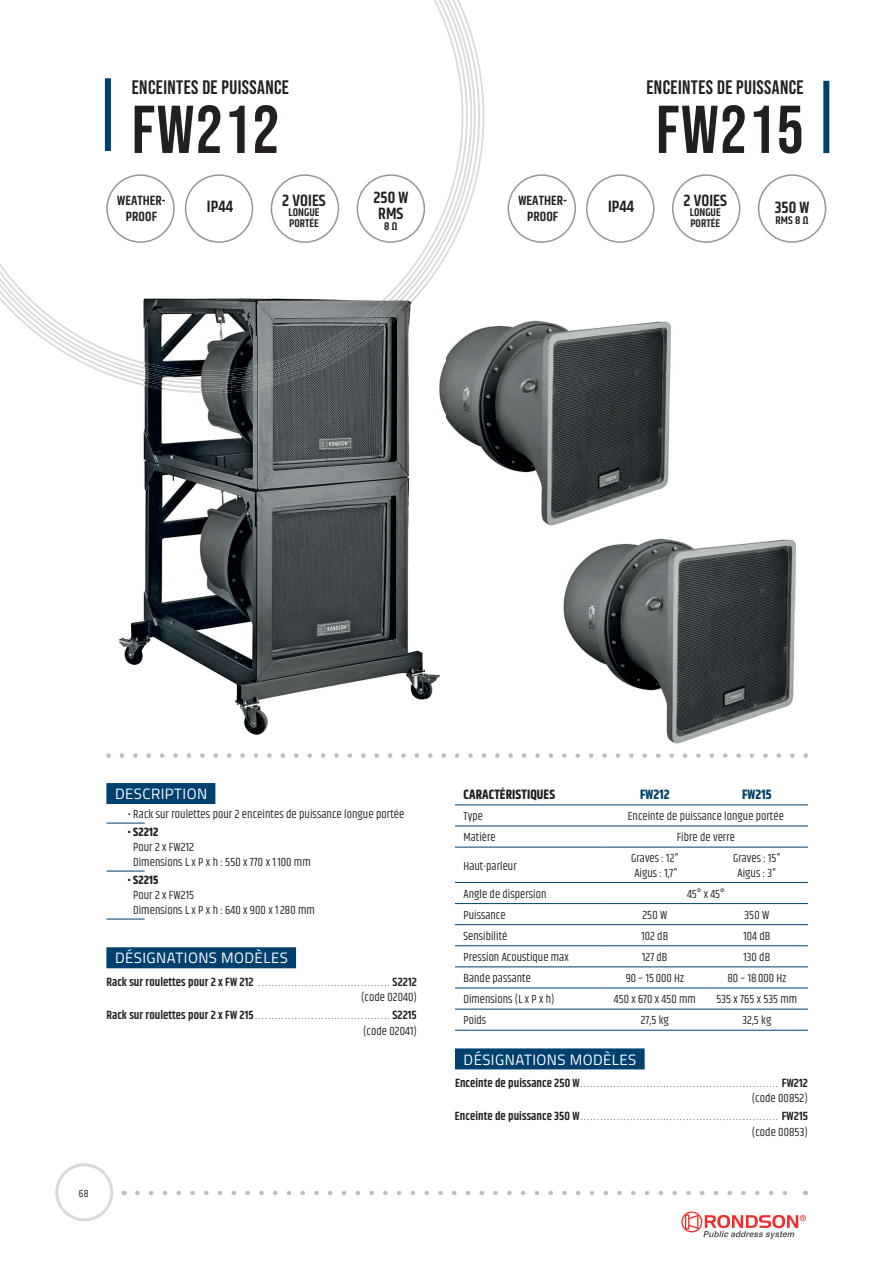
<style>
.page{position:relative;width:893px;height:1263px;background:#fff}
.page>*{position:absolute;margin:0;border:0;box-sizing:border-box;transform-origin:0 0}
.t1{font:67.5px "Bebas Neue";letter-spacing:.02em;color:#231f20}
.t2{font:19.5px "Bebas Neue";letter-spacing:.02em;color:#231f20}
.t3{font:600 16.5px/16.5px "Khand";letter-spacing:.005em;color:#231f20}
.t4{font:15px "Titillium Web";letter-spacing:.03em;color:#fff}
.t5{font:600 13.5px/16.5px "Khand";letter-spacing:.005em;color:#231f20;text-align:center}
.t6{font:700 13.5px "Khand";letter-spacing:.01em;color:#231f20}
.t7{font:700 13.5px "Khand";letter-spacing:.01em;color:#00406d}
.t8{font:12px/14.2px "Khand";letter-spacing:.005em;color:#231f20}
.t9{font:300 12px/15.6px "Khand";color:#231f20;text-align:right}
.t10{font:700 12px "Khand";letter-spacing:.005em;color:#231f20}
.t11{font:600 11.25px/10.5px "Khand";letter-spacing:.005em;color:#231f20}
.t12{font:10.5px "Khand";color:#231f20}
.s1{font-weight:600}
.s2{font-weight:400}
</style>
<div class="page">
<svg style="left:0;top:0;width:476px;height:377px"></svg>
<svg style="left:106px;top:753px;width:702px;height:5px"></svg>
<img style="left:563px;top:538px;width:233px;height:206px">
<img style="left:445px;top:315px;width:226px;height:211px">
<img style="left:118px;top:278px;width:327px;height:457px">
<img style="left:118px;top:278px;width:314px;height:115px">
<img style="left:118px;top:278px;width:309px;height:111px">
<img style="left:113px;top:278px;width:308px;height:106px">
<div style="left:105px;top:78px;width:6px;height:73px;background:#00406d"></div>
<div style="left:823px;top:81px;width:6px;height:72px;background:#00406d"></div>
<div style="left:455px;top:1048px;width:190px;height:21px;background:#00406d"></div>
<div style="left:106px;top:947px;width:190px;height:21px;background:#00406d"></div>
<svg style="left:455px;top:805px;width:353px;height:225px"></svg>
<hr style="left:455px;top:804px;width:149px;height:1px;background:#00406d">
<hr style="left:604px;top:804px;width:102px;height:1px;background:#00406d">
<hr style="left:706px;top:804px;width:102px;height:1px;background:#00406d">
<hr style="left:455px;top:826px;width:149px;height:1px;background:#00406d">
<hr style="left:604px;top:826px;width:102px;height:1px;background:#00406d">
<hr style="left:706px;top:826px;width:102px;height:1px;background:#00406d">
<hr style="left:455px;top:847px;width:149px;height:1px;background:#00406d">
<hr style="left:455px;top:882px;width:149px;height:1px;background:#00406d">
<hr style="left:455px;top:903px;width:149px;height:1px;background:#00406d">
<hr style="left:455px;top:924px;width:149px;height:1px;background:#00406d">
<hr style="left:455px;top:945px;width:149px;height:1px;background:#00406d">
<hr style="left:455px;top:966px;width:149px;height:1px;background:#00406d">
<hr style="left:455px;top:988px;width:149px;height:1px;background:#00406d">
<hr style="left:455px;top:1009px;width:149px;height:1px;background:#00406d">
<hr style="left:455px;top:1030px;width:149px;height:1px;background:#00406d">
<hr style="left:604px;top:847px;width:102px;height:1px;background:#00406d">
<hr style="left:706px;top:847px;width:102px;height:1px;background:#00406d">
<hr style="left:604px;top:882px;width:102px;height:1px;background:#00406d">
<hr style="left:706px;top:882px;width:102px;height:1px;background:#00406d">
<hr style="left:604px;top:903px;width:102px;height:1px;background:#00406d">
<hr style="left:706px;top:903px;width:102px;height:1px;background:#00406d">
<hr style="left:604px;top:924px;width:102px;height:1px;background:#00406d">
<hr style="left:706px;top:924px;width:102px;height:1px;background:#00406d">
<hr style="left:604px;top:945px;width:102px;height:1px;background:#00406d">
<hr style="left:706px;top:945px;width:102px;height:1px;background:#00406d">
<hr style="left:604px;top:966px;width:102px;height:1px;background:#00406d">
<hr style="left:706px;top:966px;width:102px;height:1px;background:#00406d">
<hr style="left:604px;top:988px;width:102px;height:1px;background:#00406d">
<hr style="left:706px;top:988px;width:102px;height:1px;background:#00406d">
<hr style="left:604px;top:1009px;width:102px;height:1px;background:#00406d">
<hr style="left:706px;top:1009px;width:102px;height:1px;background:#00406d">
<hr style="left:604px;top:1030px;width:102px;height:1px;background:#00406d">
<hr style="left:706px;top:1030px;width:102px;height:1px;background:#00406d">
<div style="left:106px;top:783px;width:109px;height:21px;background:#00406d"></div>
<hr style="left:106px;top:823px;width:39px;height:1px;background:#00406d">
<hr style="left:106px;top:871px;width:39px;height:1px;background:#00406d">
<hr style="left:106px;top:919px;width:39px;height:1px;background:#00406d">
<div style="left:271px;top:174px;width:68px;height:69px;border:2px solid #939598;border-radius:50%"></div>
<div style="left:672px;top:174px;width:68px;height:69px;border:2px solid #939598;border-radius:50%"></div>
<div style="left:357px;top:174px;width:68px;height:69px;border:2px solid #939598;border-radius:50%"></div>
<div style="left:758px;top:174px;width:68px;height:69px;border:2px solid #939598;border-radius:50%"></div>
<div style="left:185px;top:174px;width:68px;height:69px;border:2px solid #939598;border-radius:50%"></div>
<div style="left:586px;top:174px;width:68px;height:69px;border:2px solid #939598;border-radius:50%"></div>
<div style="left:106px;top:174px;width:69px;height:69px;border:2px solid #939598;border-radius:50%"></div>
<div style="left:508px;top:174px;width:68px;height:69px;border:2px solid #939598;border-radius:50%"></div>
<svg style="left:681px;top:1211px;width:125px;height:28px"></svg>
<svg style="left:137px;top:1191px;width:650px;height:4px"></svg>
<div style="left:55px;top:1163px;width:58px;height:58px;border:3px solid #d9dadc;border-radius:50%"></div>
<h2 class="t2" style="left:132px;top:77px;width:159px">ENCEINTES DE PUISSANCE</h2>
<h1 class="t1" style="left:132px;top:91px;width:149px">FW212</h1>
<h2 class="t2" style="left:646px;top:77px;width:159px">ENCEINTES DE PUISSANCE</h2>
<h1 class="t1" style="left:656px;top:91px;width:149px">FW215</h1>
<h3 class="t3" style="left:373px;top:190px;width:37px">250 W<br>RMS</h3>
<p class="t11" style="left:384px;top:221px;width:15px">8 Ω</p>
<h3 class="t3" style="left:282px;top:193px;width:45px">2 VOIES</h3>
<p class="t11" style="left:289px;top:208px;width:32px">LONGUE<br>PORTÉE</p>
<p class="t5" style="left:117px;top:193px;width:50px">WEATHER-<br>PROOF</p>
<p class="t5" style="left:518px;top:193px;width:50px">WEATHER-<br>PROOF</p>
<h3 class="t3" style="left:207px;top:199px;width:28px">IP44</h3>
<h3 class="t3" style="left:608px;top:199px;width:28px">IP44</h3>
<h3 class="t3" style="left:683px;top:193px;width:45px">2 VOIES</h3>
<p class="t11" style="left:690px;top:208px;width:32px">LONGUE<br>PORTÉE</p>
<h3 class="t3" style="left:775px;top:200px;width:36px">350 W</h3>
<p class="t11" style="left:775px;top:215px;width:35px">RMS 8 Ω</p>
<p class="t4" style="left:115px;top:783px;width:94px">DESCRIPTION</p>
<p class="t8" style="left:128px;top:808px;width:278px">• Rack sur roulettes pour 2 enceintes de puissance longue portée</p>
<p class="t10" style="left:128px;top:824px;width:32px">• S2212</p>
<p class="t8" style="left:133px;top:841px;width:179px;line-height:15px">Pour 2 x FW212<br>Dimensions L x P x h : 550 x 770 x 1 100 mm</p>
<p class="t10" style="left:128px;top:872px;width:32px">• S2215</p>
<p class="t8" style="left:133px;top:889px;width:183px;line-height:15px">Pour 2 x FW215<br>Dimensions L x P x h : 640 x 900 x 1 280 mm</p>
<p class="t4" style="left:115px;top:947px;width:174px">DÉSIGNATIONS MODÈLES</p>
<p class="t9" style="left:106px;top:974px;width:312px"><span class="s1">Rack sur roulettes pour 2 x FW 212</span> ........................................<span class="s1">S2212 </span><span class="s2">(code 02040)</span></p>
<p class="t9" style="left:106px;top:1008px;width:312px"><span class="s1">Rack sur roulettes pour 2 x FW 215</span> .........................................<span class="s1">S2215 </span><span class="s2">(code 02041)</span></p>
<p class="t12" style="left:79px;top:1187px;width:11px">68</p>
<p class="t6" style="left:463px;top:785px;width:93px">CARACTÉRISTIQUES</p>
<p class="t7" style="left:640px;top:785px;width:31px">FW212</p>
<p class="t7" style="left:742px;top:785px;width:31px">FW215</p>
<p class="t8" style="left:463px;top:810px;width:21px">Type</p>
<p class="t8" style="left:628px;top:810px;width:158px">Enceinte de puissance longue portée</p>
<p class="t8" style="left:463px;top:831px;width:34px">Matière</p>
<p class="t8" style="left:677px;top:831px;width:60px">Fibre de verre</p>
<p class="t8" style="left:463px;top:859px;width:55px">Haut-parleur</p>
<p class="t8" style="left:631px;top:852px;width:49px">Graves : 12"<br>Aigus : 1,7"</p>
<p class="t8" style="left:733px;top:852px;width:49px;text-align:center">Graves : 15"<br>Aigus : 3"</p>
<p class="t8" style="left:463px;top:887px;width:84px">Angle de dispersion</p>
<p class="t8" style="left:687px;top:887px;width:39px">45° x 45°</p>
<p class="t8" style="left:463px;top:908px;width:44px">Puissance</p>
<p class="t8" style="left:642px;top:908px;width:26px">250 W</p>
<p class="t8" style="left:745px;top:908px;width:26px">350 W</p>
<p class="t8" style="left:463px;top:930px;width:45px">Sensibilité</p>
<p class="t8" style="left:641px;top:930px;width:28px">102 dB</p>
<p class="t8" style="left:743px;top:930px;width:28px">104 dB</p>
<p class="t8" style="left:463px;top:951px;width:107px">Pression Acoustique max</p>
<p class="t8" style="left:642px;top:951px;width:27px">127 dB</p>
<p class="t8" style="left:743px;top:951px;width:28px">130 dB</p>
<p class="t8" style="left:463px;top:972px;width:69px">Bande passante</p>
<p class="t8" style="left:626px;top:972px;width:60px">90 – 15 000 Hz</p>
<p class="t8" style="left:727px;top:972px;width:60px">80 – 18 000 Hz</p>
<p class="t8" style="left:463px;top:993px;width:93px">Dimensions (L x P x h)</p>
<p class="t8" style="left:614px;top:993px;width:83px">450 x 670 x 450 mm</p>
<p class="t8" style="left:716px;top:993px;width:82px">535 x 765 x 535 mm</p>
<p class="t8" style="left:463px;top:1014px;width:24px">Poids</p>
<p class="t8" style="left:641px;top:1014px;width:30px">27,5 kg</p>
<p class="t8" style="left:742px;top:1014px;width:30px">32,5 kg</p>
<p class="t4" style="left:464px;top:1048px;width:174px">DÉSIGNATIONS MODÈLES</p>
<p class="t9" style="left:455px;top:1075px;width:354px"><span class="s1">Enceinte de puissance 250 W</span> ............................................................ <span class="s1">FW212 </span><span class="s2">(code 00852)</span></p>
<p class="t9" style="left:455px;top:1109px;width:354px"><span class="s1">Enceinte de puissance 350 W</span> ............................................................ <span class="s1">FW215 </span><span class="s2">(code 00853)</span></p>
</div>
